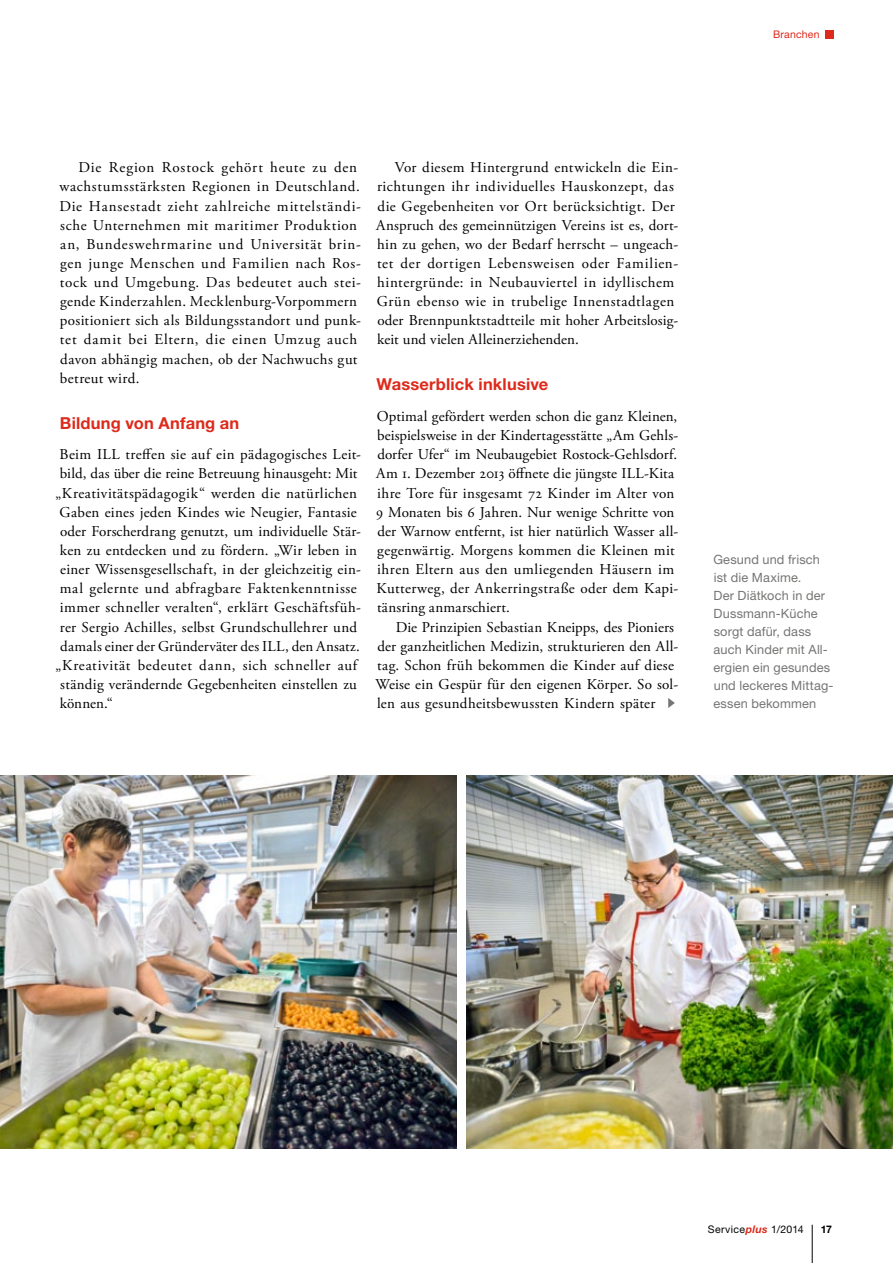
<style>
.page{position:relative;width:893px;height:1263px;background:#fff}
.page>*{position:absolute;margin:0;border:0;box-sizing:border-box;transform-origin:0 0}
._07_Subline_DE{font:700 16.5px "Helvetica Neue LT Pro";letter-spacing:.01em;color:#dd2a1b}
._08_Fließtext_o__E{font:15px/19.2px "Adobe Garamond Pro";letter-spacing:.02em;color:#000}
._06_Fließtext_m__E{font:15px/19.2px "Adobe Garamond Pro";letter-spacing:.035em;color:#000}
._06_Fließtext_m__E-2{font:15px/19.2px "Adobe Garamond Pro";letter-spacing:.015em;color:#000}
._08_Fließtext_o__E-2{font:15px "Adobe Garamond Pro";letter-spacing:.045em;color:#000}
._08_Fließtext_o__E-3{font:15px "Adobe Garamond Pro";letter-spacing:.04em;color:#000}
._09_Bildunterschrift{font:12.75px/18px "Helvetica Neue LT Pro";letter-spacing:.01em;color:#757574}
.t1{font:10.5px "Helvetica Neue LT Pro";letter-spacing:.035em;color:#000}
.Rubrik_rechtsbündig{font:10.5px "Helvetica Neue LT Pro";letter-spacing:.02em;color:#dd2a1b}
.t2{font:700 10.5px "Helvetica Neue LT Pro";color:#000}
.s1{font-weight:700;font-style:italic;color:#dd2a1b}
</style>
<div class="page">
<img style="left:0;top:775px;width:457px;height:373px">
<img style="left:466px;top:775px;width:427px;height:373px">
<svg style="left:668px;top:698px;width:7px;height:10px"></svg>
<hr style="left:812px;top:1225px;width:1px;height:38px;background:#000">
<div style="left:825px;top:30px;width:8px;height:8px;background:#dd2a1b"></div>
<p class="Rubrik_rechtsbündig" style="left:773px;top:28px;width:48px">Branchen</p>
<p class="_06_Fließtext_m__E" style="left:59px;top:158px;width:303px;text-indent:19px">Die Region Rostock gehört heute zu den wachstumsstärksten Regionen in Deutschland.<br>Die Hansestadt zieht zahlreiche mittelständi&shy;sche Unternehmen mit maritimer Produktion an, Bundeswehrmarine und Universität brin&shy;gen junge Menschen und Familien nach Ros&shy;tock und Umgebung. Das bedeutet auch stei&shy;gende Kinderzahlen. Mecklenburg-Vorpommern positioniert sich als Bildungsstandort und punk&shy;tet damit bei Eltern, die einen Umzug auch davon abhängig machen, ob der Nachwuchs gut betreut wird.</p>
<p class="_07_Subline_DE" style="left:60px;top:412px;width:181px">Bildung von Anfang an</p>
<p class="_08_Fließtext_o__E" style="left:59px;top:445px;width:303px">Beim ILL treffen sie auf ein pädagogisches Leit-</p>
<p class="_08_Fließtext_o__E" style="left:60px;top:465px;width:299px">bild, das über die reine Betreuung hinausgeht: Mit</p>
<p class="_08_Fließtext_o__E" style="left:56px;top:484px;width:303px">„Kreativitätspädagogik“ werden die natürlichen</p>
<p class="_08_Fließtext_o__E" style="left:60px;top:503px;width:299px">Gaben eines jeden Kindes wie Neugier, Fantasie</p>
<p class="_08_Fließtext_o__E" style="left:60px;top:522px;width:302px">oder Forscherdrang genutzt, um individuelle Stär-</p>
<p class="_08_Fließtext_o__E" style="left:60px;top:541px;width:299px">ken zu entdecken und zu fördern. „Wir leben in</p>
<p class="_08_Fließtext_o__E" style="left:60px;top:560px;width:302px">einer Wissensgesellschaft, in der gleichzeitig ein-</p>
<p class="_08_Fließtext_o__E-3" style="left:60px;top:579px;width:298px">mal gelernte und abfragbare Faktenkenntnisse</p>
<p class="_08_Fließtext_o__E" style="left:60px;top:598px;width:303px">immer schneller veralten“, erklärt Geschäftsfüh-</p>
<p class="_08_Fließtext_o__E" style="left:60px;top:618px;width:299px">rer Sergio Achilles, selbst Grundschullehrer und</p>
<p class="_08_Fließtext_o__E" style="left:60px;top:637px;width:301px">damals einer der Gründerväter des ILL, den Ansatz.</p>
<p class="_08_Fließtext_o__E-2" style="left:56px;top:656px;width:303px">„Kreativität bedeutet dann, sich schneller auf</p>
<p class="_08_Fließtext_o__E" style="left:60px;top:675px;width:298px">ständig verändernde Gegebenheiten einstellen zu</p>
<p class="_08_Fließtext_o__E" style="left:60px;top:694px;width:54px">können.“</p>
<p class="_06_Fließtext_m__E" style="left:376px;top:158px;width:304px;text-indent:19px">Vor diesem Hintergrund entwickeln die Ein&shy;richtungen ihr individuelles Hauskonzept, das die Gegebenheiten vor Ort berücksichtigt. Der Anspruch des gemeinnützigen Vereins ist es, dort&shy;hin zu gehen, wo der Bedarf herrscht – ungeach&shy;tet der dortigen Lebensweisen oder Familien&shy;hintergründe: in Neubauviertel in idyllischem Grün ebenso wie in trubelige Innenstadtlagen oder Brennpunktstadtteile mit hoher Arbeitslosig&shy;keit und vielen Alleinerziehenden.</p>
<p class="_07_Subline_DE" style="left:377px;top:374px;width:173px">Wasserblick inklusive</p>
<p class="_08_Fließtext_o__E" style="left:376px;top:407px;width:304px">Optimal gefördert werden schon die ganz Kleinen, beispielsweise in der Kindertagesstätte „Am Gehls&shy;dorfer Ufer“ im Neubaugebiet Rostock-Gehlsdorf.<br>Am 1. Dezember 2013 öffnete die jüngste ILL-Kita ihre Tore für insgesamt 72 Kinder im Alter von 9 Monaten bis 6 Jahren. Nur wenige Schritte von der Warnow entfernt, ist hier natürlich Wasser all&shy;gegenwärtig. Morgens kommen die Kleinen mit ihren Eltern aus den umliegenden Häusern im Kutterweg, der Ankerringstraße oder dem Kapi&shy;tänsring anmarschiert.</p>
<p class="_06_Fließtext_m__E-2" style="left:375px;top:618px;width:304px;text-indent:20px">Die Prinzipien Sebastian Kneipps, des Pioniers der ganzheitlichen Medizin, strukturieren den All&shy;tag. Schon früh bekommen die Kinder auf diese Weise ein Gespür für den eigenen Körper. So sol&shy;len aus gesundheitsbewussten Kindern später</p>
<p class="_09_Bildunterschrift" style="left:713px;top:550px;width:120px">Gesund und frisch ist die Maxime.<br>Der Diätkoch in der<br>Dussmann-Küche sorgt dafür, dass auch Kinder mit All&shy;ergien ein gesundes und leckeres Mittag&shy;essen bekommen</p>
<p class="t1" style="left:708px;top:1223px;width:97px">Service<span class="s1">plus</span> 1/2014</p>
<p class="t2" style="left:821px;top:1223px;width:13px">17</p>
</div>
